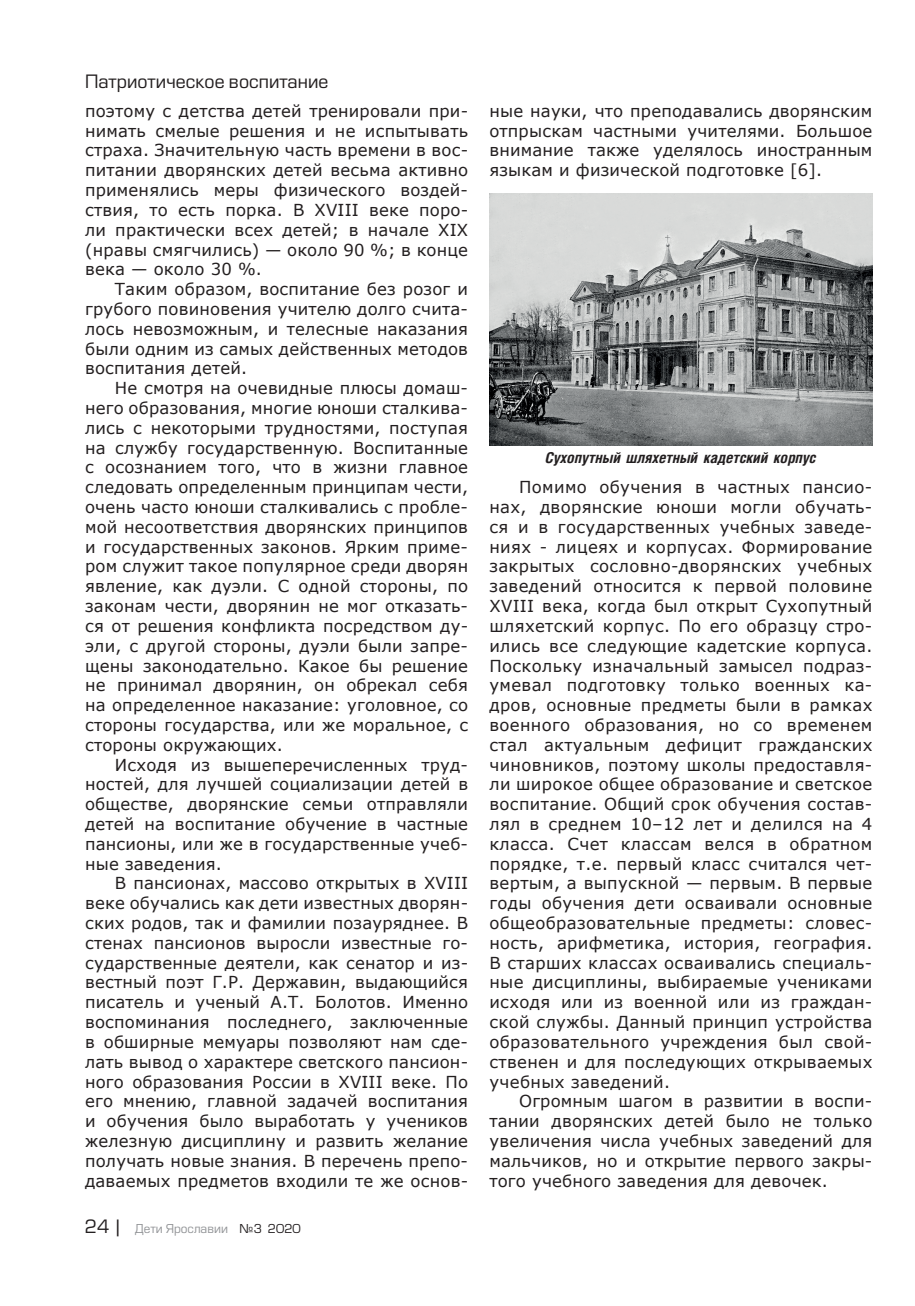
<style>
.page{position:relative;width:915px;height:1306px;background:#fff}
.page>*{position:absolute;margin:0;border:0;box-sizing:border-box;transform-origin:0 0}
.t1{font:18px "Europe";color:#231f20}
.t2{font:16.5px/19.8px "Verdana";letter-spacing:.01em;color:#231f20;text-align:justify}
.t3{font:italic 700 15px "ez Helios Cond";color:#231f20;scale:1.05 1}
.t4{font:12px "Europe";color:#939598}
.s1{font-size:18px;color:#231f20}
.s2{color:#231f20}
</style>
<div class="page">
<div style="left:34px;top:527px;width:40px;height:62px;background:#fafafa"></div>
<img style="left:489px;top:194px;width:383px;height:251px">
<p class="t1" style="left:85px;top:71px;width:245px">Патриотическое воспитание</p>
<p class="t2" style="left:85px;top:101px;width:384px">поэтому с детства детей тренировали при&shy;нимать смелые решения и не испытывать страха. Значительную часть времени в вос&shy;питании дворянских детей весьма активно применялись меры физического воздей&shy;ствия, то есть порка. В XVIII веке поро&shy;ли практически всех детей; в начале XIX (нравы смягчились) — около 90 %; в конце века — около 30 %.</p>
<p class="t2" style="left:85px;top:279px;width:384px;text-indent:30px">Таким образом, воспитание без розог и грубого повиновения учителю долго счита&shy;лось невозможным, и телесные наказания были одним из самых действенных методов воспитания детей.</p>
<p class="t2" style="left:85px;top:378px;width:384px;text-indent:30px">Не смотря на очевидные плюсы домаш&shy;него образования, многие юноши сталкива&shy;лись с некоторыми трудностями, поступая на службу государственную. Воспитанные с осознанием того, что в жизни главное следовать определенным принципам чести, очень часто юноши сталкивались с пробле&shy;мой несоответствия дворянских принципов и государственных законов. Ярким приме&shy;ром служит такое популярное среди дворян явление, как дуэли. С одной стороны, по законам чести, дворянин не мог отказать&shy;ся от решения конфликта посредством ду&shy;эли, с другой стороны, дуэли были запре&shy;щены законодательно. Какое бы решение не принимал дворянин, он обрекал себя на определенное наказание: уголовное, со стороны государства, или же моральное, с стороны окружающих.</p>
<p class="t2" style="left:85px;top:754px;width:384px;text-indent:30px">Исходя из вышеперечисленных труд&shy;ностей, для лучшей социализации детей в обществе, дворянские семьи отправляли детей на воспитание обучение в частные пансионы, или же в государственные учеб&shy;ные заведения.</p>
<p class="t2" style="left:85px;top:873px;width:384px;text-indent:30px">В пансионах, массово открытых в XVIII веке обучались как дети известных дворян&shy;ских родов, так и фамилии позауряднее. В стенах пансионов выросли известные го&shy;сударственные деятели, как сенатор и из&shy;вестный поэт Г.Р. Державин, выдающийся писатель и ученый А.Т. Болотов. Именно воспоминания последнего, заключенные в обширные мемуары позволяют нам сде&shy;лать вывод о характере светского пансион&shy;ного образования России в XVIII веке. По его мнению, главной задачей воспитания и обучения было выработать у учеников железную дисциплину и развить желание получать новые знания. В перечень препо&shy;даваемых предметов входили те же основ-</p>
<p class="t4" style="left:85px;top:1221px;width:217px"><span class="s1">24 |</span> Дети Ярославии <span class="s2">№3 2020</span></p>
<p class="t2" style="left:489px;top:101px;width:384px">ные науки, что преподавались дворянским отпрыскам частными учителями. Большое внимание также уделялось иностранным языкам и физической подготовке [6].</p>
<p class="t3" style="left:545px;top:449px;width:259px">сухопутный шляхетный кадетский корпус</p>
<p class="t2" style="left:489px;top:477px;width:384px;text-indent:30px">Помимо обучения в частных пансио&shy;нах, дворянские юноши могли обучать&shy;ся и в государственных учебных заведе&shy;ниях - лицеях и корпусах. Формирование закрытых сословно-дворянских учебных заведений относится к первой половине XVIII века, когда был открыт Сухопутный шляхетский корпус. По его образцу стро&shy;ились все следующие кадетские корпуса.<br>Поскольку изначальный замысел подраз&shy;умевал подготовку только военных ка&shy;дров, основные предметы были в рамках военного образования, но со временем стал актуальным дефицит гражданских чиновников, поэтому школы предоставля&shy;ли широкое общее образование и светское воспитание. Общий срок обучения состав&shy;лял в среднем 10–12 лет и делился на 4 класса. Счет классам велся в обратном порядке, т.е. первый класс считался чет&shy;вертым, а выпускной — первым. В первые годы обучения дети осваивали основные общеобразовательные предметы: словес&shy;ность, арифметика, история, география.<br>В старших классах осваивались специаль&shy;ные дисциплины, выбираемые учениками исходя или из военной или из граждан&shy;ской службы. Данный принцип устройства образовательного учреждения был свой&shy;ственен и для последующих открываемых учебных заведений.</p>
<p class="t2" style="left:489px;top:1091px;width:384px;text-indent:30px">Огромным шагом в развитии в воспи&shy;тании дворянских детей было не только увеличения числа учебных заведений для мальчиков, но и открытие первого закры&shy;того учебного заведения для девочек.</p>
</div>
